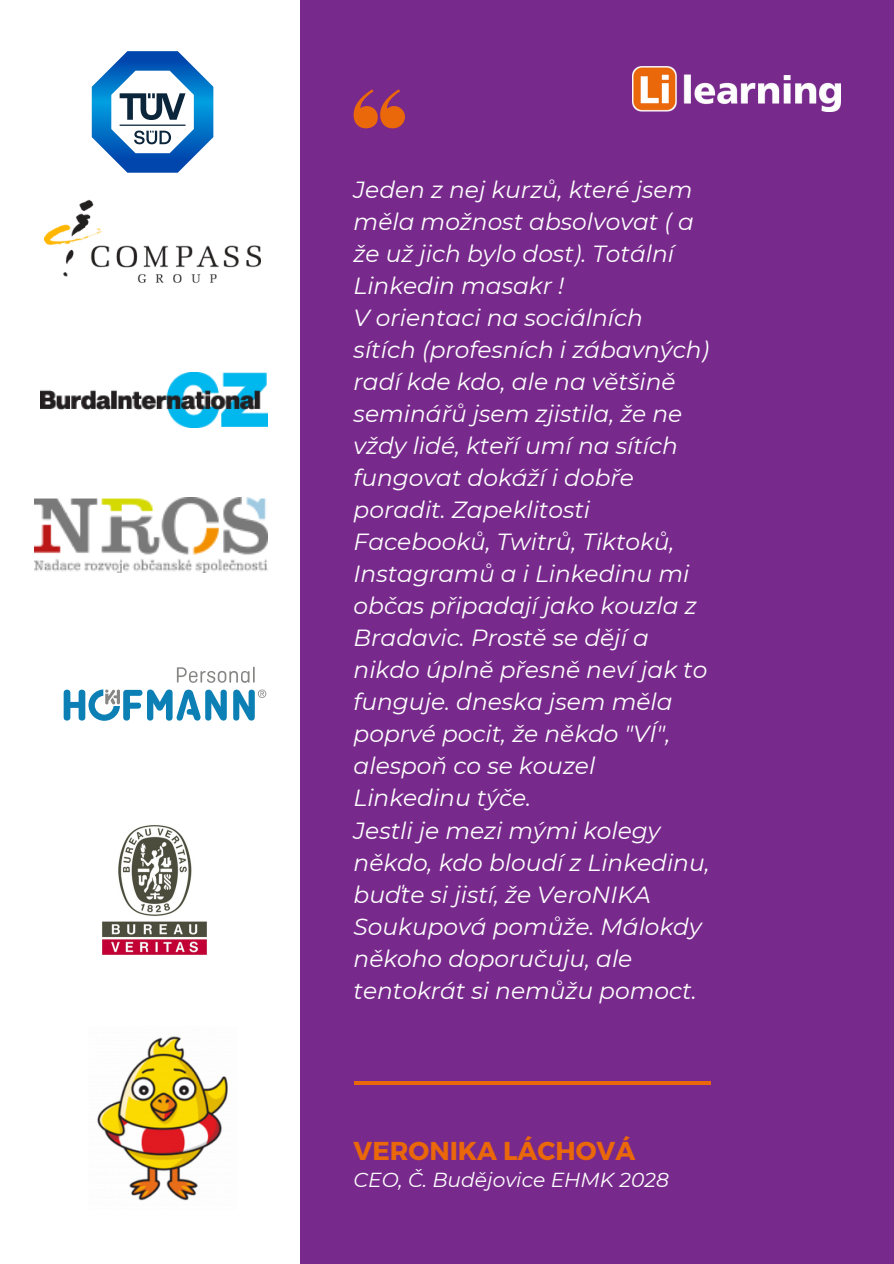
<style>
.page{position:relative;width:894px;height:1264px;background:#fff}
.page>*{position:absolute;margin:0;border:0;box-sizing:border-box;transform-origin:0 0}
.t1{font:700 25.8px "Montserrat";color:#ea6809}
.t2{font:italic 23.25px/32.1px "Montserrat";color:#fefefe}
.t3{font:italic 20.25px "Montserrat";color:#fefefe}
</style>
<div class="page">
<div style="left:300px;top:0;width:593px;height:1263px;background:#78298c"></div>
<hr style="left:353px;top:1081px;width:357px;height:3px;background:#ea6809">
<svg style="left:353px;top:89px;width:52px;height:39px"></svg>
<img style="left:632px;top:67px;width:208px;height:45px">
<img style="left:44px;top:199px;width:216px;height:84px">
<img style="left:40px;top:373px;width:228px;height:55px">
<img style="left:102px;top:825px;width:105px;height:130px">
<img style="left:34px;top:497px;width:233px;height:75px">
<svg style="left:64px;top:666px;width:202px;height:55px"></svg>
<img style="left:97px;top:1036px;width:131px;height:165px">
<svg style="left:92px;top:51px;width:121px;height:122px"></svg>
<p class="t2" style="left:353px;top:173px;width:357px">Jeden z nej kurzů, které jsem měla možnost absolvovat ( a že už jich bylo dost). Totální<br>Linkedin masakr !<br>V orientaci na sociálních sítích (profesních i zábavných) radí kde kdo, ale na většině seminářů jsem zjistila, že ne vždy lidé, kteří umí na sítích fungovat dokáží i dobře poradit. Zapeklitosti<br>Facebooků, Twitrů, Tiktoků,<br>Instagramů a i Linkedinu mi občas připadají jako kouzla z<br>Bradavic. Prostě se dějí a nikdo úplně přesně neví jak to funguje. dneska jsem měla poprvé pocit, že někdo "VÍ", alespoň co se kouzel<br>Linkedinu týče.<br>Jestli je mezi mými kolegy někdo, kdo bloudí z Linkedinu, buďte si jistí, že VeroNIKA<br>Soukupová pomůže. Málokdy někoho doporučuju, ale tentokrát si nemůžu pomoct.</p>
<p class="t1" style="left:353px;top:1133px;width:283px">VERONIKA LÁCHOVÁ</p>
<p class="t3" style="left:353px;top:1167px;width:317px">CEO, Č. Budějovice EHMK 2028</p>
</div>
